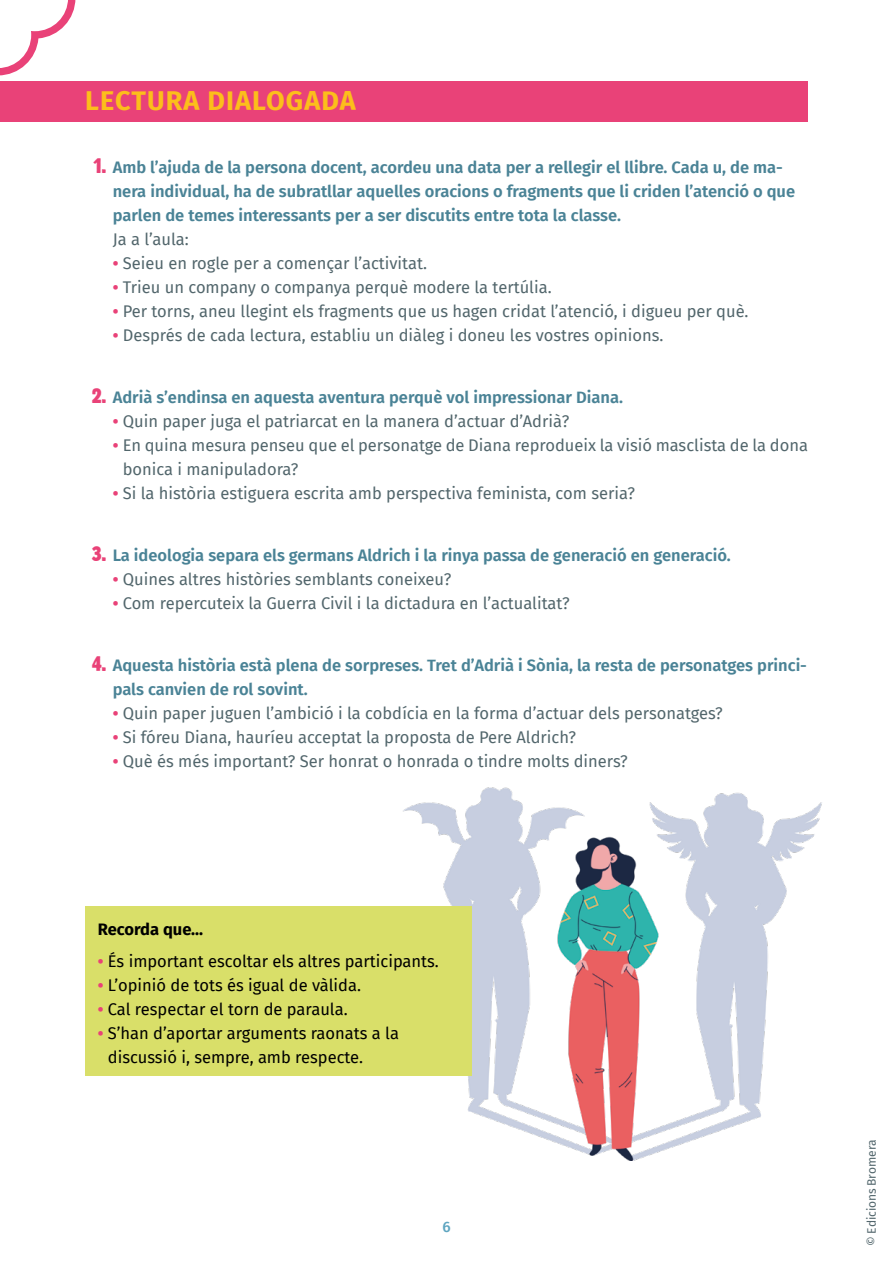
<style>
.page{position:relative;width:893px;height:1263px;background:#fff}
.page>*{position:absolute;margin:0;border:0;box-sizing:border-box;transform-origin:0 0}
.Títol_1_-_Copia{font:700 27px "Fira Sans";letter-spacing:.04em;color:#fcbe1b}
.Text_activitats{font:16.5px/24px "Fira Sans";color:#52666c}
.t1{font:600 16.5px/24px "Fira Sans";color:#4a8396}
.Text_fitxa{font:16.5px/24px "Fira Sans";color:#000}
.Text_fitxa-2{font:700 16.5px "Fira Sans";color:#000}
.t2{font:500 15px "Fira Sans";color:#5ea5c0}
.t3{font:12px "Fira Sans";letter-spacing:-.005em;color:#52666c}
.s1{font-family:"Block Berthold";font-weight:400;font-stretch:condensed;font-size:21px;color:#e94278}
.s2{font-weight:700;color:#e94278}
</style>
<div class="page">
<img style="left:402px;top:787px;width:420px;height:373px">
<svg style="left:0;top:0;width:75px;height:75px"></svg>
<div style="left:0;top:81px;width:808px;height:41px;background:#e94278"></div>
<div style="left:85px;top:907px;width:387px;height:169px;background:#d9df69"></div>
<p class="Títol_1_-_Copia" style="left:85px;top:78px;width:272px">LECTURA DIALOGADA</p>
<p class="t1" style="left:113px;top:154px;width:684px;text-indent:-20px"><span class="s1">1.</span> Amb l’ajuda de la persona docent, acordeu una data per a rellegir el llibre. Cada u, de ma&shy;nera individual, ha de subratllar aquelles oracions o fragments que li criden l’atenció o que parlen de temes interessants per a ser discutits entre tota la classe.</p>
<p class="Text_activitats" style="left:113px;top:226px;width:78px">Ja a l’aula:</p>
<p class="Text_activitats" style="left:113px;top:250px;width:316px"><span class="s2">•</span> Seieu en rogle per a començar l’activitat.</p>
<p class="Text_activitats" style="left:113px;top:274px;width:440px"><span class="s2">•</span> Trieu un company o companya perquè modere la tertúlia.</p>
<p class="Text_activitats" style="left:113px;top:298px;width:637px"><span class="s2">•</span> Per torns, aneu llegint els fragments que us hagen cridat l’atenció, i digueu per què.</p>
<p class="Text_activitats" style="left:113px;top:322px;width:552px"><span class="s2">•</span> Després de cada lectura, establiu un diàleg i doneu les vostres opinions.</p>
<p class="t1" style="left:92px;top:384px;width:533px"><span class="s1">2.</span> Adrià s’endinsa en aquesta aventura perquè vol impressionar Diana.</p>
<p class="Text_activitats" style="left:113px;top:409px;width:458px"><span class="s2">•</span> Quin paper juga el patriarcat en la manera d’actuar d’Adrià?</p>
<p class="Text_activitats" style="left:123px;top:433px;width:687px;text-indent:-10px"><span class="s2">•</span> En quina mesura penseu que el personatge de Diana reprodueix la visió masclista de la dona bonica i manipuladora?</p>
<p class="Text_activitats" style="left:113px;top:481px;width:524px"><span class="s2">•</span> Si la història estiguera escrita amb perspectiva feminista, com seria?</p>
<p class="t1" style="left:92px;top:542px;width:640px"><span class="s1">3.</span> La ideologia separa els germans Aldrich i la rinya passa de generació en generació.</p>
<p class="Text_activitats" style="left:113px;top:567px;width:340px"><span class="s2">•</span> Quines altres històries semblants coneixeu?</p>
<p class="Text_activitats" style="left:113px;top:591px;width:458px"><span class="s2">•</span> Com repercuteix la Guerra Civil i la dictadura en l’actualitat?</p>
<p class="t1" style="left:113px;top:653px;width:696px;text-indent:-21px"><span class="s1">4.</span> Aquesta història està plena de sorpreses. Tret d’Adrià i Sònia, la resta de personatges princi&shy;pals canvien de rol sovint.</p>
<p class="Text_activitats" style="left:113px;top:701px;width:612px"><span class="s2">•</span> Quin paper juguen l’ambició i la cobdícia en la forma d’actuar dels personatges?</p>
<p class="Text_activitats" style="left:113px;top:725px;width:465px"><span class="s2">•</span> Si fóreu Diana, hauríeu acceptat la proposta de Pere Aldrich?</p>
<p class="Text_activitats" style="left:113px;top:749px;width:517px"><span class="s2">•</span> Què és més important? Ser honrat o honrada o tindre molts diners?</p>
<p class="Text_fitxa-2" style="left:98px;top:915px;width:107px">Recorda que...</p>
<p class="Text_fitxa" style="left:98px;top:949px;width:343px"><span class="s2">•</span> És important escoltar els altres participants.</p>
<p class="Text_fitxa" style="left:98px;top:973px;width:265px"><span class="s2">•</span> L’opinió de tots és igual de vàlida.</p>
<p class="Text_fitxa" style="left:98px;top:997px;width:251px"><span class="s2">•</span> Cal respectar el torn de paraula.</p>
<p class="Text_fitxa" style="left:108px;top:1021px;width:293px;text-indent:-10px"><span class="s2">•</span> S’han d’aportar arguments raonats a la discussió i, sempre, amb respecte.</p>
<p class="t2" style="left:442px;top:1214px;width:10px">6</p>
<p class="t3" style="left:863px;top:1246px;width:108px;rotate:-90deg">© Edicions Bromera</p>
</div>
